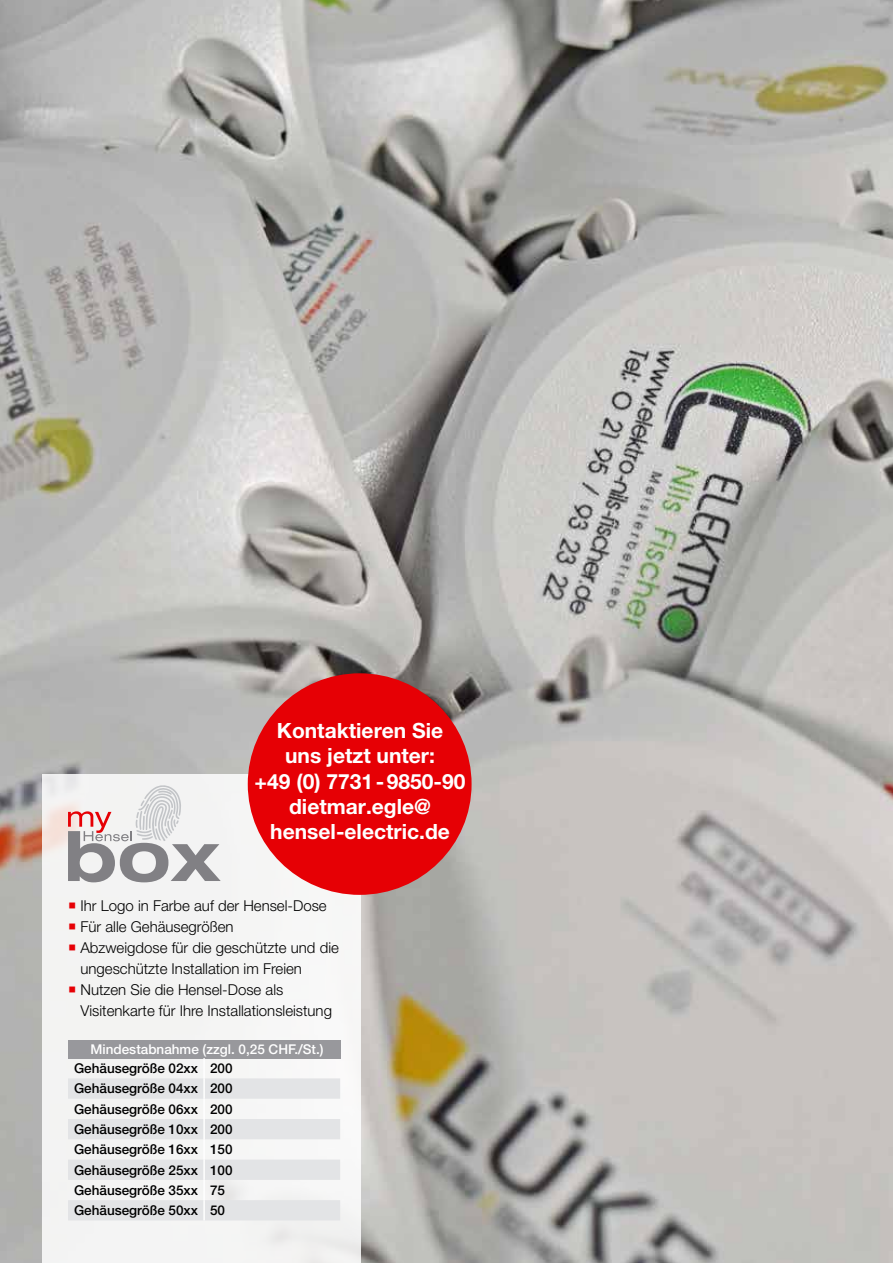
<style>
.page{position:relative;width:893px;height:1263px;background:#fff}
.page>*{position:absolute;margin:0;border:0;box-sizing:border-box;transform-origin:0 0}
.t1{font:700 21px/25.2px "Helvetica Neue LT Pro";color:#fff;text-align:center}
.t2{font:300 15px/21px "Helvetica Neue LT Pro";color:#000}
.t3{font:500 13.5px/20.2px "Helvetica Neue LT Pro";color:#000}
.t4{font:500 13.5px "Helvetica Neue LT Pro";color:#fff}
.s1{color:#e60005}
</style>
<div class="page">
<img style="left:0;top:0;width:893px;height:1263px">
<div style="left:43px;top:774px;width:318px;height:489px;background:#f3f3f3"></div>
<div style="left:248px;top:673px;width:224px;height:222px;background:#e60005;border-radius:50%"></div>
<div style="left:68px;top:1040px;width:272px;height:18px;background:#98989c"></div>
<svg style="left:68px;top:1079px;width:272px;height:141px"></svg>
<hr style="left:203px;top:1058px;width:2px;height:20px;background:#fff">
<hr style="left:203px;top:1078px;width:2px;height:21px;background:#fff">
<hr style="left:203px;top:1099px;width:2px;height:20px;background:#fff">
<hr style="left:203px;top:1119px;width:2px;height:20px;background:#fff">
<hr style="left:203px;top:1139px;width:2px;height:20px;background:#fff">
<hr style="left:203px;top:1159px;width:2px;height:21px;background:#fff">
<hr style="left:203px;top:1180px;width:2px;height:20px;background:#fff">
<hr style="left:203px;top:1200px;width:2px;height:20px;background:#fff">
<svg style="left:68px;top:785px;width:153px;height:97px"></svg>
<h1 class="t1" style="left:255px;top:718px;width:212px">Kontaktieren Sie<br>uns jetzt unter:<br>+49 (0) 7731-9850-90 dietmar.egle@ hensel-electric.de</h1>
<p class="t2" style="left:68px;top:895px;width:260px"><span class="s1">○</span> Ihr Logo in Farbe auf der Hensel-Dose</p>
<p class="t2" style="left:68px;top:916px;width:167px"><span class="s1">○</span> Für alle Gehäusegrößen</p>
<p class="t2" style="left:81px;top:937px;width:260px;text-indent:-12px"><span class="s1">○</span> Abzweigdose für die geschützte und die ungeschützte Installation im Freien</p>
<p class="t2" style="left:81px;top:979px;width:253px;text-indent:-12px"><span class="s1">○</span> Nutzen Sie die Hensel-Dose als<br>Visitenkarte für Ihre Installationsleistung</p>
<p class="t4" style="left:91px;top:1041px;width:235px">Mindestabnahme (zzgl. 0,25 CHF./St.)</p>
<p class="t3" style="left:74px;top:1058px;width:160px">Gehäusegröße 02xx 200<br>Gehäusegröße 04xx 200<br>Gehäusegröße 06xx 200<br>Gehäusegröße 10xx 200<br>Gehäusegröße 16xx 150<br>Gehäusegröße 25xx 100<br>Gehäusegröße 35xx 75<br>Gehäusegröße 50xx 50</p>
</div>
